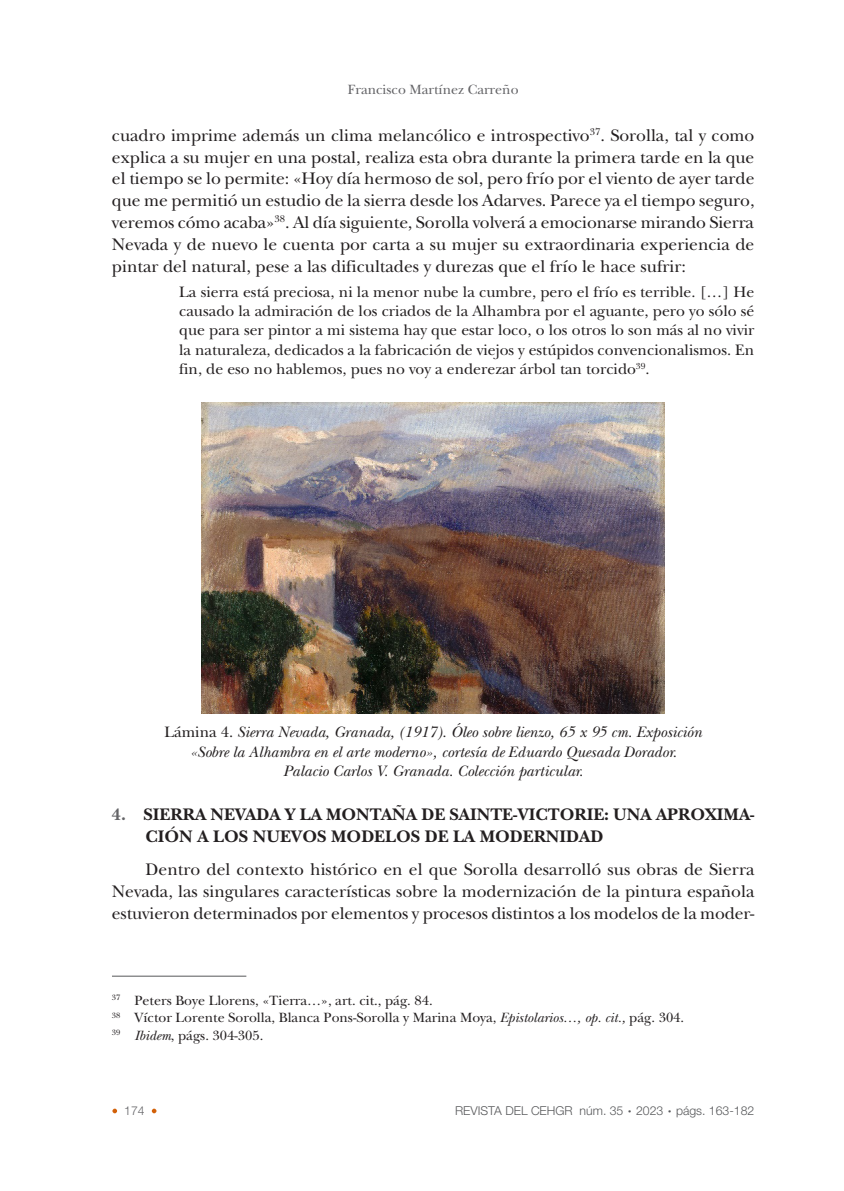
<style>
.page{position:relative;width:844px;height:1191px;background:#fff}
.page>*{position:absolute;margin:0;border:0;box-sizing:border-box;transform-origin:0 0}
.cuerpo_de_texto{font:17.5px/21.9px "New Baskerville Std";color:#231f20;text-align:justify}
.ladillo_1{font:700 17.5px/21.9px "New Baskerville Std";color:#231f20}
.cuerpo_cita_intertex{font:15.75px/19.2px "New Baskerville Std";color:#231f20;text-align:justify}
.pie_ilustraciones{font:italic 15.75px/19.2px "New Baskerville Std";color:#231f20;text-align:center}
.notas_al_pie{font:14px "New Baskerville Std";color:#231f20}
.t1{font:14px "New Baskerville Std";color:#636366}
.t2{font:300 12.25px "Helvetica Neue LT Std";color:#57585a}
.t3{font:300 12.25px "Helvetica Neue LT Std";color:#636366}
.s1{font-style:normal}
.s2{color:#636366}
.s3{font-style:italic}
.s4{font-weight:100;font-size:21px}
</style>
<div class="page">
<svg style="left:112px;top:1108px;width:5px;height:5px"></svg>
<svg style="left:152px;top:1108px;width:4px;height:5px"></svg>
<img style="left:201px;top:402px;width:463px;height:311px">
<hr style="left:112px;top:975px;width:134px;height:1px;background:#57585a">
<p class="t1" style="left:348px;top:81px;width:172px">Francisco Martínez Carreño</p>
<p class="cuerpo_de_texto" style="left:112px;top:124px;width:644px">cuadro imprime además un clima melancólico e introspectivo<sup>37</sup>. Sorolla, tal y como explica a su mujer en una postal, realiza esta obra durante la primera tarde en la que el tiempo se lo permite: «Hoy día hermoso de sol, pero frío por el viento de ayer tarde que me permitió un estudio de la sierra desde los Adarves. Parece ya el tiempo seguro, veremos cómo acaba»<sup>38</sup>. Al día siguiente, Sorolla volverá a emocionarse mirando Sierra Nevada y de nuevo le cuenta por carta a su mujer su extraordinaria experiencia de pintar del natural, pese a las dificultades y durezas que el frío le hace sufrir:</p>
<p class="cuerpo_cita_intertex" style="left:179px;top:282px;width:576px">La sierra está preciosa, ni la menor nube la cumbre, pero el frío es terrible. […] He causado la admiración de los criados de la Alhambra por el aguante, pero yo sólo sé que para ser pintor a mi sistema hay que estar loco, o los otros lo son más al no vivir la naturaleza, dedicados a la fabricación de viejos y estúpidos convencionalismos. En fin, de eso no hablemos, pues no voy a enderezar árbol tan torcido<sup>39</sup>.</p>
<p class="pie_ilustraciones" style="left:164px;top:723px;width:539px"><span class="s1">Lámina 4.</span> Sierra Nevada, Granada, (1917). Óleo sobre lienzo, 65 x 95 cm. Exposición «Sobre la Alhambra en el arte moderno», cortesía de Eduardo Quesada Dorador.<br>Palacio Carlos V. Granada. Colección particular.</p>
<p class="ladillo_1" style="left:145px;top:803px;width:610px;text-indent:-34px"><span class="s2">4.</span> SIERRA NEVADA Y LA MONTAÑA DE SAINTE-VICTORIE: UNA APROXIMA-<br>CIÓN A LOS NUEVOS MODELOS DE LA MODERNIDAD</p>
<p class="cuerpo_de_texto" style="left:112px;top:858px;width:643px;text-indent:34px">Dentro del contexto histórico en el que Sorolla desarrolló sus obras de Sierra Nevada, las singulares características sobre la modernización de la pintura española estuvieron determinados por elementos y procesos distintos a los modelos de la moder-</p>
<p class="notas_al_pie" style="left:112px;top:992px;width:322px"><sup>37</sup> Peters Boye Llorens, «Tierra…», art. cit., pág. 84.</p>
<p class="notas_al_pie" style="left:112px;top:1009px;width:573px"><sup>38</sup> Víctor Lorente Sorolla, Blanca Pons-Sorolla y Marina Moya, <span class="s3">Epistolarios…, op. cit.,</span> pág. 304.</p>
<p class="notas_al_pie" style="left:112px;top:1027px;width:153px"><sup>39</sup> <span class="s3">Ibidem</span>, págs. 304-305.</p>
<p class="t3" style="left:124px;top:1103px;width:22px">174</p>
<p class="t2" style="left:455px;top:1103px;width:301px">REVISTA DEL CEHGR núm. 35 <span class="s4">·</span> 2023 <span class="s4">·</span> págs. 163-182</p>
</div>
